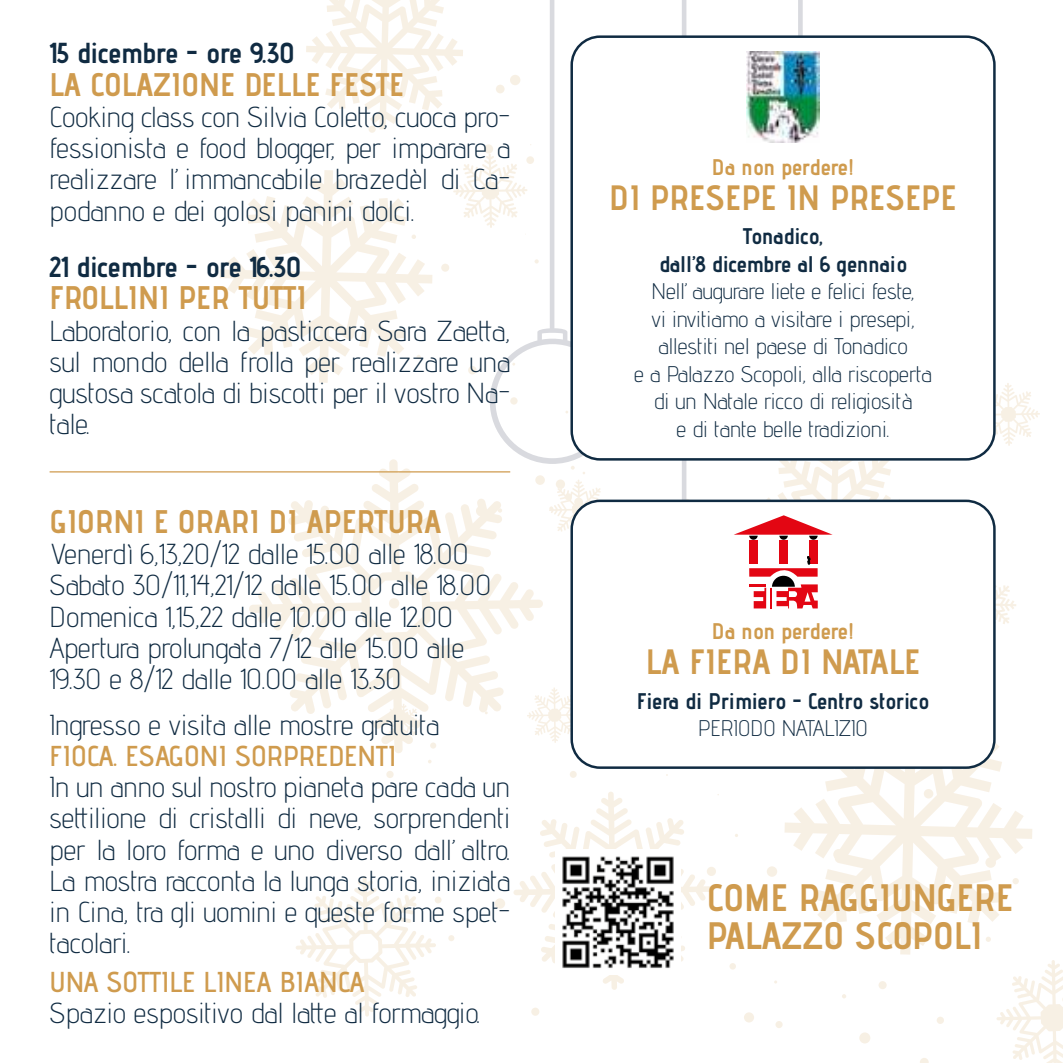
<style>
.page{position:relative;width:1063px;height:1063px;background:#fff}
.page>*{position:absolute;margin:0;border:0;box-sizing:border-box;transform-origin:0 0}
.t1{font:700 38px/38px "Advent Pro";color:#cf9b4e}
.t2{font:700 35px "Advent Pro";color:#cf9b4e}
.t3{font:700 32.5px "Advent Pro";color:#cf9b4e}
.t4{font:300 28.75px/31.2px "Advent Pro";color:#102b42;text-align:justify}
.t5{font:600 28.75px "Advent Pro";color:#cf9b4e}
.t6{font:700 28.75px "Advent Pro";color:#102b42}
.t7{font:300 22.5px/27.5px "Advent Pro";color:#102b42;text-align:center}
.t8{font:700 22.5px/27.5px "Advent Pro";color:#102b42;text-align:center}
.t9{font:700 22.5px "Advent Pro";color:#cf9b4e}
</style>
<div class="page">
<svg style="left:249px;top:459px;width:294px;height:294px"></svg>
<svg style="left:785px;top:744px;width:247px;height:211px"></svg>
<svg style="left:306px;top:0;width:157px;height:130px"></svg>
<svg style="left:385px;top:704px;width:37px;height:37px"></svg>
<svg style="left:453px;top:154px;width:37px;height:72px"></svg>
<svg style="left:527px;top:687px;width:43px;height:56px"></svg>
<svg style="left:296px;top:876px;width:140px;height:141px"></svg>
<svg style="left:996px;top:585px;width:20px;height:39px"></svg>
<svg style="left:990px;top:383px;width:50px;height:63px"></svg>
<svg style="left:996px;top:960px;width:67px;height:103px"></svg>
<svg style="left:1013px;top:878px;width:6px;height:6px"></svg>
<svg style="left:986px;top:937px;width:5px;height:5px"></svg>
<div style="left:985px;top:857px;width:11px;height:11px;background:#f7f0e4;border-radius:50%"></div>
<div style="left:937px;top:1017px;width:7px;height:7px;background:#f7f0e4;border-radius:50%"></div>
<svg style="left:920px;top:1058px;width:9px;height:5px"></svg>
<div style="left:859px;top:1032px;width:11px;height:12px;background:#f7f0e4;border-radius:50%"></div>
<div style="left:879px;top:981px;width:8px;height:8px;background:#f7f0e4;border-radius:50%"></div>
<div style="left:924px;top:789px;width:9px;height:10px;background:#f7f0e4;border-radius:50%"></div>
<svg style="left:842px;top:994px;width:4px;height:4px"></svg>
<div style="left:826px;top:939px;width:9px;height:9px;background:#f7f0e4;border-radius:50%"></div>
<div style="left:833px;top:849px;width:11px;height:11px;background:#f7f0e4;border-radius:50%"></div>
<div style="left:775px;top:1021px;width:8px;height:7px;background:#f7f0e4;border-radius:50%"></div>
<div style="left:744px;top:1012px;width:10px;height:11px;background:#f7f0e4;border-radius:50%"></div>
<div style="left:767px;top:866px;width:10px;height:11px;background:#f7f0e4;border-radius:50%"></div>
<div style="left:729px;top:963px;width:7px;height:7px;background:#f7f0e4;border-radius:50%"></div>
<div style="left:531px;top:1008px;width:8px;height:8px;background:#f7f0e4;border-radius:50%"></div>
<svg style="left:513px;top:792px;width:206px;height:198px"></svg>
<div style="left:495px;top:898px;width:10px;height:11px;background:#f7f0e4;border-radius:50%"></div>
<svg style="left:448px;top:935px;width:6px;height:6px"></svg>
<div style="left:435px;top:897px;width:7px;height:6px;background:#f7f0e4;border-radius:50%"></div>
<div style="left:570px;top:771px;width:7px;height:7px;background:#f7f0e4;border-radius:50%"></div>
<div style="left:386px;top:771px;width:8px;height:7px;background:#f7f0e4;border-radius:50%"></div>
<div style="left:430px;top:742px;width:6px;height:7px;background:#f7f0e4;border-radius:50%"></div>
<div style="left:392px;top:640px;width:8px;height:7px;background:#f7f0e4;border-radius:50%"></div>
<svg style="left:408px;top:630px;width:4px;height:5px"></svg>
<div style="left:389px;top:598px;width:10px;height:10px;background:#f7f0e4;border-radius:50%"></div>
<svg style="left:469px;top:546px;width:6px;height:6px"></svg>
<div style="left:476px;top:506px;width:11px;height:10px;background:#f7f0e4;border-radius:50%"></div>
<svg style="left:498px;top:508px;width:4px;height:5px"></svg>
<svg style="left:549px;top:480px;width:60px;height:52px"></svg>
<svg style="left:571px;top:466px;width:4px;height:4px"></svg>
<div style="left:574px;top:498px;width:9px;height:8px;background:#f7f0e4;border-radius:50%"></div>
<div style="left:565px;top:493px;width:7px;height:7px;background:#f7f0e4;border-radius:50%"></div>
<div style="left:556px;top:479px;width:9px;height:10px;background:#f7f0e4;border-radius:50%"></div>
<svg style="left:535px;top:475px;width:10px;height:10px"></svg>
<div style="left:468px;top:366px;width:9px;height:8px;background:#f7f0e4;border-radius:50%"></div>
<div style="left:441px;top:264px;width:8px;height:8px;background:#f7f0e4;border-radius:50%"></div>
<svg style="left:220px;top:170px;width:212px;height:213px"></svg>
<div style="left:369px;top:126px;width:7px;height:7px;background:#f7f0e4;border-radius:50%"></div>
<div style="left:484px;top:144px;width:9px;height:10px;background:#f7f0e4;border-radius:50%"></div>
<svg style="left:490px;top:0;width:101px;height:464px"></svg>
<svg style="left:622px;top:0;width:112px;height:500px"></svg>
<hr style="left:50px;top:471px;width:460px;height:2px;background:#cf9b4e">
<div style="left:572px;top:37px;width:422px;height:422px;background:#fff;border-radius:28px"></div>
<div style="left:570px;top:35px;width:426px;height:426px;border:2px solid #102b42;border-radius:28px"></div>
<img style="left:747px;top:51px;width:73px;height:92px">
<div style="left:572px;top:501px;width:422px;height:267px;background:#fff;border-radius:28px"></div>
<div style="left:570px;top:500px;width:426px;height:269px;border:2px solid #102b42;border-radius:28px"></div>
<svg style="left:734px;top:458px;width:176px;height:150px"></svg>
<img style="left:555px;top:849px;width:126px;height:125px">
<p class="t6" style="left:50px;top:38px;width:247px">15 dicembre - ore 9.30</p>
<p class="t3" style="left:50px;top:67px;width:356px">LA COLAZIONE DELLE FESTE</p>
<p class="t4" style="left:50px;top:101px;width:462px">Cooking class con Silvia Cole琀琀o, cuoca pro&shy;fessionista e food blogger, per imparare a realizzare l’immancabile brazedèl di Ca&shy;podanno e dei golosi panini dolci.</p>
<p class="t6" style="left:50px;top:252px;width:253px">21 dicembre - ore 16.30</p>
<p class="t3" style="left:50px;top:281px;width:258px">FROLLINI PER TUTTI</p>
<p class="t4" style="left:50px;top:314px;width:462px">Laboratorio, con la pasticcera Sara Zae琀琀a, sul mondo della frolla per realizzare una gustosa scatola di bisco琀琀i per il vostro Na&shy;tale.</p>
<p class="t3" style="left:50px;top:505px;width:393px">GIORNI E ORARI DI APERTURA</p>
<p class="t4" style="left:50px;top:538px;width:443px;text-align:left">Venerdì 6,13,20/12 dalle 15.00 alle 18.00<br>Sabato 30/11,14,21/12 dalle 15.00 alle 18.00<br>Domenica 1,15,22 dalle 10.00 alle 12.00<br>Apertura prolungata 7/12 alle 15.00 alle 19.30 e 8/12 dalle 10.00 alle 13.30</p>
<p class="t4" style="left:50px;top:712px;width:391px">Ingresso e visita alle mostre gratuita</p>
<p class="t5" style="left:50px;top:742px;width:348px">FIOCA. ESAGONI SORPREDENTI</p>
<p class="t4" style="left:50px;top:774px;width:462px">In un anno sul nostro pianeta pare cada un se琀琀ilione di cristalli di neve, sorprendenti per la loro forma e uno diverso dall’altro.<br>La mostra racconta la lunga storia, iniziata in Cina, tra gli uomini e queste forme spet&shy;tacolari.</p>
<p class="t5" style="left:50px;top:968px;width:317px">UNA SOTTILE LINEA BIANCA</p>
<p class="t4" style="left:50px;top:997px;width:432px">Spazio espositivo dal la琀琀e al formaggio.</p>
<p class="t9" style="left:712px;top:155px;width:144px">Da non perdere!</p>
<p class="t2" style="left:609px;top:179px;width:349px">DI PRESEPE IN PRESEPE</p>
<p class="t8" style="left:659px;top:223px;width:250px">Tonadico,<br>dall’8 dicembre al 6 gennaio</p>
<p class="t7" style="left:634px;top:277px;width:299px">Nell’augurare liete e felici feste,<br>vi invitiamo a visitare i presepi, allestiti nel paese di Tonadico<br>e a Palazzo Scopoli, alla riscoperta di un Natale ricco di religiosità<br>e di tante belle tradizioni.</p>
<p class="t9" style="left:712px;top:619px;width:144px">Da non perdere!</p>
<p class="t2" style="left:646px;top:643px;width:276px">LA FIERA DI NATALE</p>
<p class="t8" style="left:637px;top:687px;width:294px">Fiera di Primiero - Centro storico</p>
<p class="t7" style="left:698px;top:714px;width:171px">PERIODO NATALIZIO</p>
<h1 class="t1" style="left:707px;top:879px;width:308px">COME RAGGIUNGERE<br>PALAZZO SCOPOLI</h1>
</div>
